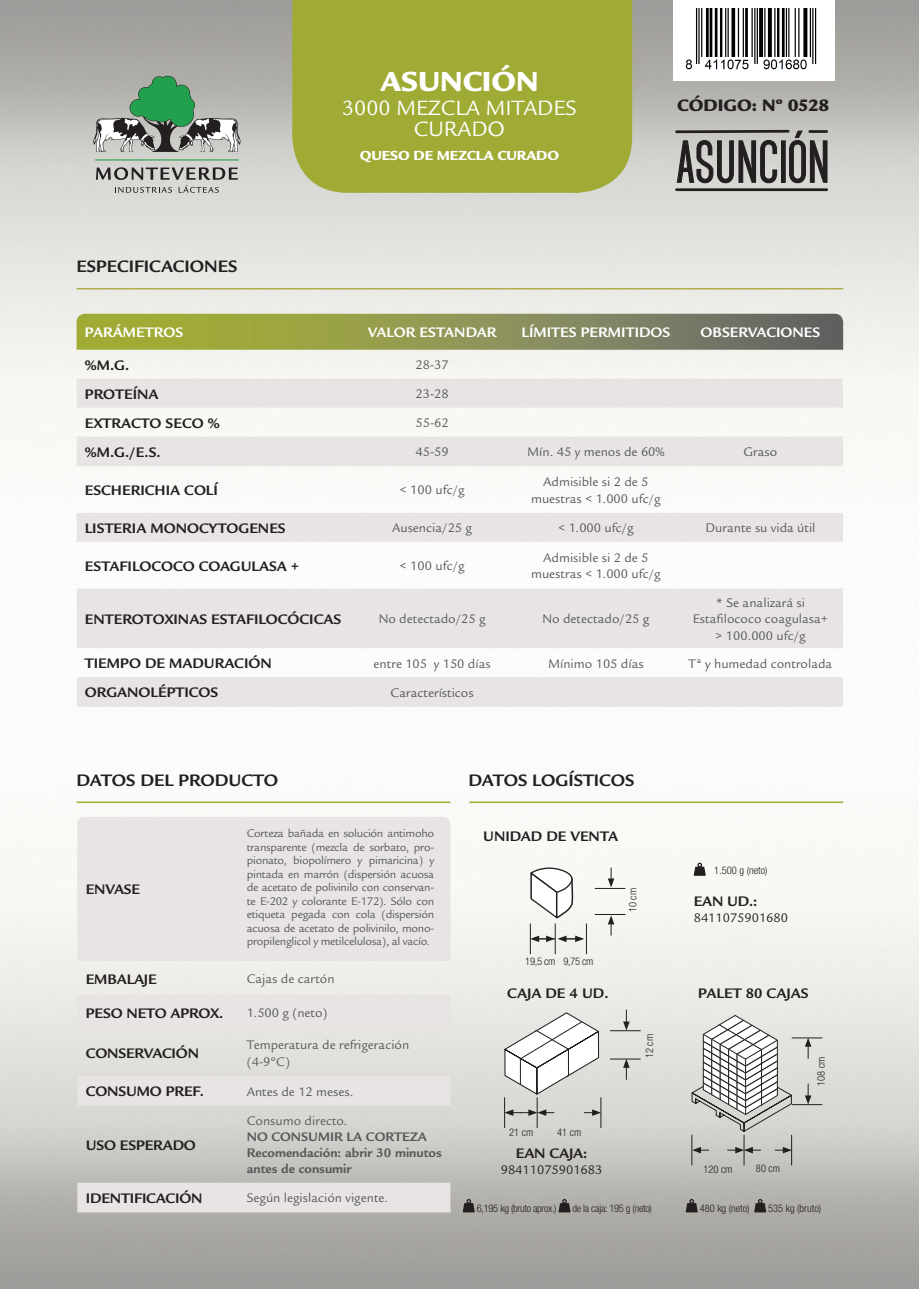
<style>
.page{position:relative;width:919px;height:1289px;background:#fff}
.page>*{position:absolute;margin:0;border:0;box-sizing:border-box;transform-origin:0 0}
.t1{font:900 30px "Legacy Sans";color:#fff}
.t2{font:22.5px/21px "Legacy Sans";color:#fff;text-align:center}
.t3{font:700 18px "Legacy Sans";color:#231f20}
.t4{font:900 18px "Legacy Sans";color:#231f20}
.t5{font:700 15px "Legacy Sans";color:#231f20}
.t6{font:700 15px "Legacy Sans";color:#fff}
.t7{font:900 14.25px "Legacy Sans";letter-spacing:-.01em;color:#fff}
.t8{font:13.5px/16.2px "Legacy Sans";color:#57585a;text-align:center}
.t9{font:700 13.5px/16.2px "Legacy Sans";color:#57585a}
.t10{font:13.5px "Legacy Sans";color:#231f20}
.t11{font:12px/13.5px "Legacy Sans";letter-spacing:-.025em;color:#57585a;text-align:justify}
.t12{font:300 condensed 10.5px "Helvetica Neue LT Std";color:#231f20}
.t13{font:300 condensed 10.5px "Helvetica Neue LT Std";letter-spacing:-.025em;color:#231f20}
</style>
<div class="page">
<img style="left:0;top:0;width:918px;height:1288px">
<hr style="left:77px;top:288px;width:766px;height:1px;background:#aeae4f">
<hr style="left:77px;top:801px;width:373px;height:2px;background:#a0ab36">
<hr style="left:469px;top:801px;width:374px;height:2px;background:#a0ab36">
<svg style="left:77px;top:314px;width:766px;height:36px;background:#8b9153"></svg>
<svg style="left:77px;top:378px;width:766px;height:329px;fill:#e7e4e3"></svg>
<svg style="left:77px;top:816px;width:373px;height:396px;background:#e1dfdd"></svg>
<hr style="left:675px;top:188px;width:152px;height:3px;background:#231f20">
<svg style="left:675px;top:130px;width:153px;height:54px;background:#83817f"></svg>
<div style="left:672px;top:0;width:162px;height:81px;background:#fff"></div>
<img style="left:685px;top:8px;width:132px;height:62px">
<div style="left:292px;top:0;width:340px;height:193px;background:#a0ab36"></div>
<hr style="left:537px;top:1097px;width:1px;height:30px;background:#231f20">
<hr style="left:504px;top:1097px;width:1px;height:30px;background:#231f20">
<svg style="left:504px;top:1109px;width:50px;height:6px"></svg>
<hr style="left:600px;top:1097px;width:1px;height:30px;background:#231f20">
<svg style="left:584px;top:1109px;width:17px;height:6px"></svg>
<hr style="left:610px;top:1030px;width:30px;height:1px;background:#231f20">
<svg style="left:623px;top:1009px;width:6px;height:21px"></svg>
<hr style="left:610px;top:1058px;width:30px;height:1px;background:#231f20">
<svg style="left:623px;top:1058px;width:6px;height:21px"></svg>
<svg style="left:693px;top:862px;width:12px;height:13px"></svg>
<hr style="left:530px;top:923px;width:1px;height:31px;background:#231f20">
<hr style="left:555px;top:923px;width:1px;height:31px;background:#231f20">
<hr style="left:586px;top:923px;width:1px;height:31px;background:#231f20">
<svg style="left:530px;top:935px;width:54px;height:7px"></svg>
<hr style="left:594px;top:888px;width:31px;height:1px;background:#231f20">
<svg style="left:607px;top:867px;width:7px;height:20px"></svg>
<svg style="left:607px;top:915px;width:7px;height:20px"></svg>
<hr style="left:594px;top:914px;width:31px;height:1px;background:#231f20">
<svg style="left:528px;top:867px;width:48px;height:53px"></svg>
<svg style="left:503px;top:1011px;width:97px;height:84px"></svg>
<hr style="left:691px;top:1134px;width:1px;height:31px;background:#231f20">
<svg style="left:692px;top:1146px;width:17px;height:7px"></svg>
<hr style="left:743px;top:1134px;width:1px;height:31px;background:#231f20">
<svg style="left:727px;top:1146px;width:33px;height:7px"></svg>
<hr style="left:791px;top:1134px;width:1px;height:31px;background:#231f20">
<svg style="left:774px;top:1146px;width:17px;height:7px"></svg>
<hr style="left:791px;top:1104px;width:31px;height:1px;background:#231f20">
<hr style="left:791px;top:1037px;width:31px;height:1px;background:#231f20">
<svg style="left:804px;top:1083px;width:7px;height:21px"></svg>
<svg style="left:804px;top:1037px;width:7px;height:21px"></svg>
<svg style="left:690px;top:1014px;width:103px;height:118px"></svg>
<hr style="left:95px;top:159px;width:144px;height:1px;background:#22a04d">
<svg style="left:96px;top:167px;width:142px;height:26px;background:#aeadaa"></svg>
<svg style="left:92px;top:76px;width:149px;height:76px;background:#8aa18f"></svg>
<svg style="left:462px;top:1198px;width:12px;height:14px"></svg>
<svg style="left:558px;top:1198px;width:12px;height:14px"></svg>
<svg style="left:685px;top:1198px;width:12px;height:14px"></svg>
<svg style="left:754px;top:1198px;width:12px;height:14px"></svg>
<h3 class="t3" style="left:77px;top:256px;width:162px">ESPECIFICACIONES</h3>
<h1 class="t1" style="left:380px;top:64px;width:159px">ASUNCIÓN</h1>
<h2 class="t2" style="left:342px;top:98px;width:236px">3000 MEZCLA MITADES<br>CURADO</h2>
<p class="t7" style="left:360px;top:147px;width:201px">QUESO DE MEZCLA CURADO</p>
<h3 class="t4" style="left:677px;top:94px;width:153px">CÓDIGO: Nº 0528</h3>
<p class="t6" style="left:85px;top:324px;width:100px">PARÁMETROS</p>
<p class="t6" style="left:368px;top:324px;width:130px">VALOR ESTANDAR</p>
<p class="t6" style="left:521px;top:324px;width:150px">LÍMITES PERMITIDOS</p>
<p class="t6" style="left:700px;top:324px;width:121px">OBSERVACIONES</p>
<p class="t5" style="left:85px;top:356px;width:46px">%M.G.</p>
<p class="t8" style="left:415px;top:357px;width:35px">28-37</p>
<p class="t5" style="left:85px;top:385px;width:75px">PROTEÍNA</p>
<p class="t8" style="left:415px;top:386px;width:35px">23-28</p>
<p class="t5" style="left:85px;top:414px;width:136px">EXTRACTO SECO %</p>
<p class="t8" style="left:415px;top:415px;width:35px">55-62</p>
<p class="t5" style="left:85px;top:443px;width:77px">%M.G./E.S.</p>
<p class="t8" style="left:415px;top:444px;width:35px">45-59</p>
<p class="t8" style="left:527px;top:444px;width:139px">Mín. 45 y menos de 60%</p>
<p class="t8" style="left:743px;top:444px;width:35px">Graso</p>
<p class="t5" style="left:85px;top:481px;width:135px">ESCHERICHIA COLÍ</p>
<p class="t8" style="left:399px;top:482px;width:66px">&lt; 100 ufc/g</p>
<p class="t8" style="left:531px;top:474px;width:131px">Admisible si 2 de 5 muestras &lt; 1.000 ufc/g</p>
<p class="t5" style="left:85px;top:519px;width:202px">LISTERIA MONOCYTOGENES</p>
<p class="t8" style="left:392px;top:520px;width:81px">Ausencia/25 g</p>
<p class="t8" style="left:558px;top:520px;width:77px">&lt; 1.000 ufc/g</p>
<p class="t8" style="left:705px;top:520px;width:112px">Durante su vida útil</p>
<p class="t5" style="left:85px;top:557px;width:216px">ESTAFILOCOCO COAGULASA +</p>
<p class="t8" style="left:399px;top:558px;width:66px">&lt; 100 ufc/g</p>
<p class="t8" style="left:531px;top:550px;width:131px">Admisible si 2 de 5 muestras &lt; 1.000 ufc/g</p>
<p class="t5" style="left:85px;top:610px;width:258px">ENTEROTOXINAS ESTAFILOCÓCICAS</p>
<p class="t8" style="left:378px;top:611px;width:108px">No detectado/25 g</p>
<p class="t8" style="left:542px;top:611px;width:108px">No detectado/25 g</p>
<p class="t8" style="left:692px;top:595px;width:137px">* Se analizará si<br>Estafilococo coagulasa+ &gt; 100.000 ufc/g</p>
<p class="t5" style="left:85px;top:654px;width:188px">TIEMPO DE MADURACIÓN</p>
<p class="t8" style="left:373px;top:655px;width:118px">entre 105 y 150 días</p>
<p class="t8" style="left:548px;top:655px;width:97px">Mínimo 105 días</p>
<p class="t8" style="left:688px;top:655px;width:145px">Tª y humedad controlada</p>
<p class="t5" style="left:85px;top:684px;width:135px">ORGANOLÉPTICOS</p>
<p class="t8" style="left:390px;top:684px;width:84px">Característicos</p>
<h3 class="t3" style="left:77px;top:769px;width:203px">DATOS DEL PRODUCTO</h3>
<h3 class="t3" style="left:468px;top:769px;width:168px">DATOS LOGÍSTICOS</h3>
<p class="t5" style="left:86px;top:880px;width:56px">ENVASE</p>
<p class="t11" style="left:247px;top:826px;width:189px">Corteza bañada en solución antimoho transparente (mezcla de sorbato, pro&shy;pionato, biopolímero y pimaricina) y pintada en marrón (dispersión acuosa de acetato de polivinilo con conservan&shy;te E-202 y colorante E-172). Sólo con etiqueta pegada con cola (dispersión acuosa de acetato de polivinilo, mono&shy;propilenglicol y metilcelulosa), al vacío.</p>
<p class="t5" style="left:86px;top:970px;width:72px">EMBALAJE</p>
<p class="t8" style="left:247px;top:970px;width:89px">Cajas de cartón</p>
<p class="t5" style="left:86px;top:1004px;width:139px">PESO NETO APROX.</p>
<p class="t8" style="left:247px;top:1004px;width:82px">1.500 g (neto)</p>
<p class="t5" style="left:86px;top:1044px;width:115px">CONSERVACIÓN</p>
<p class="t8" style="left:247px;top:1037px;width:164px;text-align:left">Temperatura de refrigeración (4-9ºC)</p>
<p class="t5" style="left:86px;top:1082px;width:120px">CONSUMO PREF.</p>
<p class="t8" style="left:247px;top:1083px;width:108px">Antes de 12 meses.</p>
<p class="t5" style="left:86px;top:1136px;width:111px">USO ESPERADO</p>
<p class="t8" style="left:247px;top:1112px;width:102px">Consumo directo.</p>
<p class="t9" style="left:247px;top:1128px;width:196px">NO CONSUMIR LA CORTEZA<br>Recomendación: abrir 30 minutos antes de consumir</p>
<p class="t5" style="left:483px;top:828px;width:137px">UNIDAD DE VENTA</p>
<p class="t12" style="left:525px;top:954px;width:70px">19,5 cm 9,75 cm</p>
<p class="t5" style="left:507px;top:984px;width:103px">CAJA DE 4 UD.</p>
<p class="t12" style="left:626px;top:911px;width:25px;rotate:-90deg">10 cm</p>
<p class="t12" style="left:643px;top:1058px;width:26px;rotate:-90deg">12 cm</p>
<p class="t12" style="left:509px;top:1126px;width:26px">21 cm</p>
<p class="t12" style="left:557px;top:1126px;width:26px">41 cm</p>
<p class="t5" style="left:516px;top:1144px;width:73px">EAN CAJA:</p>
<p class="t10" style="left:501px;top:1162px;width:103px">98411075901683</p>
<p class="t12" style="left:714px;top:864px;width:55px">1.500 g (neto)</p>
<p class="t5" style="left:693px;top:892px;width:65px">EAN UD.:</p>
<p class="t10" style="left:693px;top:909px;width:96px">8411075901680</p>
<p class="t5" style="left:698px;top:984px;width:112px">PALET 80 CAJAS</p>
<p class="t12" style="left:814px;top:1085px;width:31px;rotate:-90deg">108 cm</p>
<p class="t12" style="left:703px;top:1162px;width:31px">120 cm</p>
<p class="t12" style="left:756px;top:1162px;width:26px">80 cm</p>
<p class="t5" style="left:86px;top:1189px;width:118px">IDENTIFICACIÓN</p>
<p class="t8" style="left:247px;top:1190px;width:143px">Según legislación vigente.</p>
<p class="t13" style="left:476px;top:1202px;width:81px">6,195 kg (bruto aprox.)</p>
<p class="t13" style="left:572px;top:1202px;width:81px">de la caja: 195 g (neto)</p>
<p class="t12" style="left:699px;top:1202px;width:51px">480 kg (neto)</p>
<p class="t12" style="left:768px;top:1202px;width:55px">535 kg (bruto)</p>
</div>
